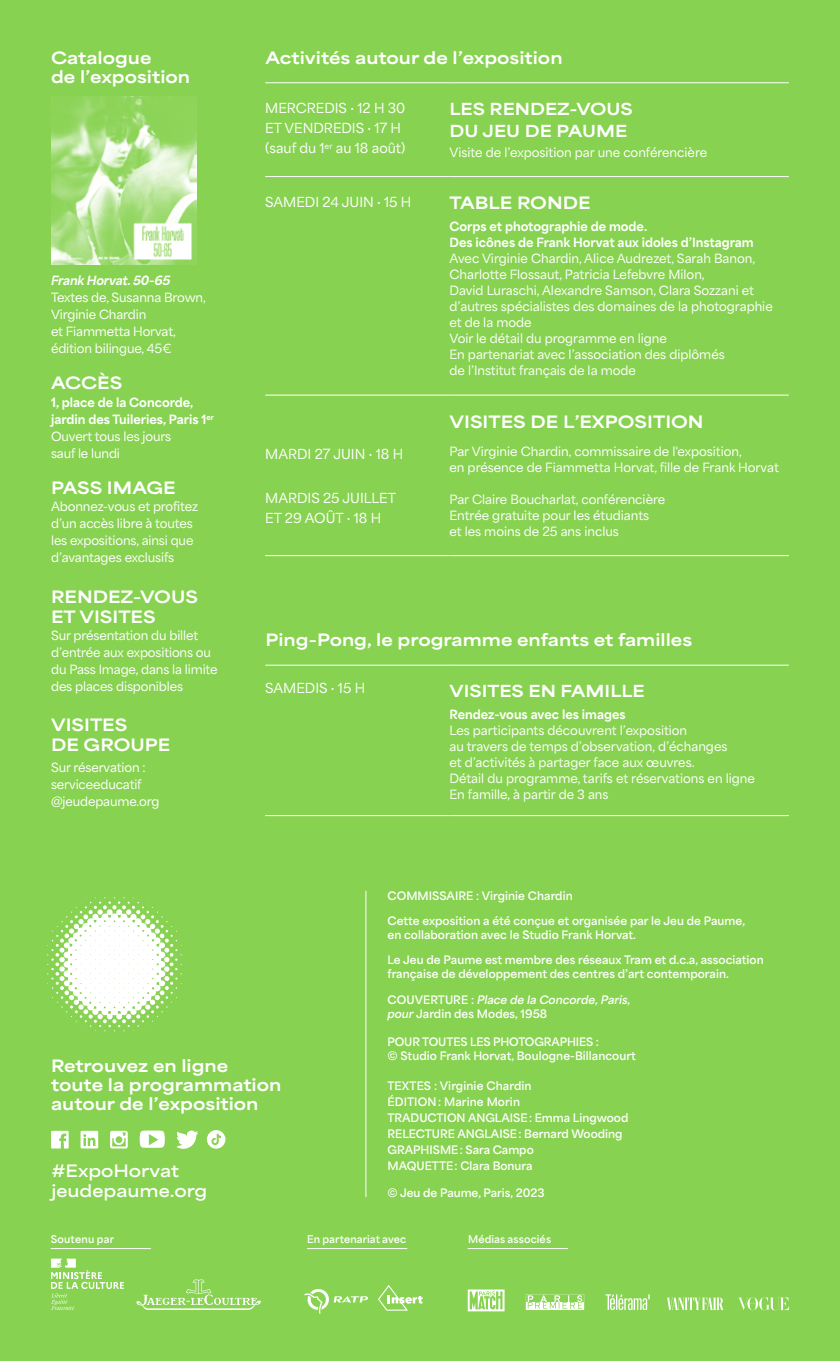
<style>
.page{position:relative;width:840px;height:1361px;background:#fff}
.page>*{position:absolute;margin:0;border:0;box-sizing:border-box;transform-origin:0 0}
.t1{font:900 expanded 16px/19.2px "Area";color:#fff}
.t2{font:800 expanded 16px/20px "Area";color:#fff}
.t3{font:900 expanded 15.6px/21.6px "Area";color:#fff}
.t4{font:13px/20px "Area Semibold Inktrap";color:#fff}
.t5{font:12px/16px "Area Semibold Inktrap";color:#fff}
.t6{font:12px/17px "Area Black Inktrap";color:#fff}
.t7{font:italic 12px "Area Black Inktrap";letter-spacing:-.01em;color:#fff}
.t8{font:11px/16px "Area Extrabold Inktrap";letter-spacing:.005em;color:#fff}
.t9{font:10px "Area Extrabold Inktrap";letter-spacing:.015em;color:#fff}
.s1{font-style:italic}
</style>
<div class="page">
<div style="left:0;top:0;width:839px;height:1361px;background:#87d250"></div>
<svg style="left:207px;top:1130px;width:18px;height:18px"></svg>
<svg style="left:110px;top:1131px;width:18px;height:17px"></svg>
<svg style="left:177px;top:1130px;width:21px;height:18px"></svg>
<svg style="left:51px;top:1131px;width:18px;height:17px"></svg>
<svg style="left:80px;top:1131px;width:18px;height:17px"></svg>
<svg style="left:139px;top:1130px;width:26px;height:18px"></svg>
<svg style="left:47px;top:897px;width:135px;height:135px"></svg>
<hr style="left:307px;top:1248px;width:100px;height:1px;background:#fff">
<hr style="left:51px;top:1248px;width:100px;height:1px;background:#fff">
<hr style="left:467px;top:1248px;width:100px;height:1px;background:#fff">
<svg style="left:136px;top:1279px;width:125px;height:31px"></svg>
<svg style="left:51px;top:1258px;width:73px;height:52px"></svg>
<svg style="left:304px;top:1289px;width:64px;height:24px"></svg>
<svg style="left:605px;top:1294px;width:44px;height:16px"></svg>
<svg style="left:467px;top:1289px;width:37px;height:22px"></svg>
<svg style="left:667px;top:1297px;width:56px;height:13px"></svg>
<svg style="left:525px;top:1294px;width:59px;height:16px"></svg>
<svg style="left:378px;top:1285px;width:44px;height:25px"></svg>
<svg style="left:738px;top:1297px;width:50px;height:13px"></svg>
<hr style="left:365px;top:891px;width:1px;height:306px;background:#fff">
<img style="left:51px;top:96px;width:145px;height:169px">
<hr style="left:265px;top:82px;width:184px;height:1px;background:#fff">
<hr style="left:449px;top:82px;width:339px;height:1px;background:#fff">
<hr style="left:265px;top:176px;width:184px;height:1px;background:#fff">
<hr style="left:449px;top:176px;width:339px;height:1px;background:#fff">
<hr style="left:265px;top:395px;width:184px;height:1px;background:#fff">
<hr style="left:449px;top:395px;width:339px;height:1px;background:#fff">
<hr style="left:265px;top:555px;width:184px;height:1px;background:#fff">
<hr style="left:449px;top:555px;width:339px;height:1px;background:#fff">
<hr style="left:265px;top:664px;width:184px;height:1px;background:#fff">
<hr style="left:449px;top:664px;width:339px;height:1px;background:#fff">
<hr style="left:265px;top:815px;width:184px;height:1px;background:#fff">
<hr style="left:449px;top:815px;width:339px;height:1px;background:#fff">
<h1 class="t1" style="left:51px;top:48px;width:140px">Catalogue<br>de l’exposition</h1>
<p class="t7" style="left:51px;top:273px;width:121px">Frank Horvat. 50-65</p>
<p class="t5" style="left:51px;top:288px;width:156px;line-height:17px">Textes de, Susanna Brown,<br>Virginie Chardin<br>et Fiammetta Horvat, édition bilingue, 45€</p>
<h1 class="t1" style="left:51px;top:373px;width:73px">ACCÈS</h1>
<p class="t6" style="left:51px;top:395px;width:164px">1, place de la Concorde, jardin des Tuileries, Paris 1<sup>er</sup></p>
<p class="t5" style="left:51px;top:428px;width:122px;line-height:17px">Ouvert tous les jours sauf le lundi</p>
<h1 class="t1" style="left:51px;top:478px;width:126px">PASS IMAGE</h1>
<p class="t5" style="left:51px;top:498px;width:148px;line-height:17px">Abonnez-vous et profitez d’un accès libre à toutes les expositions, ainsi que d’avantages exclusifs</p>
<h1 class="t1" style="left:51px;top:587px;width:148px;line-height:20px">RENDEZ-VOUS<br>ET VISITES</h1>
<p class="t5" style="left:51px;top:627px;width:168px;line-height:17px">Sur présentation du billet d’entrée aux expositions ou du Pass Image, dans la limite des places disponibles</p>
<h1 class="t1" style="left:51px;top:715px;width:121px;line-height:20px">VISITES<br>DE GROUPE</h1>
<p class="t5" style="left:51px;top:759px;width:110px;line-height:17px">Sur réservation : serviceeducatif @jeudepaume.org</p>
<h1 class="t1" style="left:265px;top:48px;width:298px">Activités autour de l’exposition</h1>
<p class="t4" style="left:265px;top:98px;width:141px">MERCREDIS · 12 H 30<br>ET VENDREDIS · 17 H (sauf du 1<sup>er</sup> au 18 août)</p>
<p class="t3" style="left:449px;top:98px;width:185px">LES RENDEZ-VOUS<br>DU JEU DE PAUME</p>
<p class="t5" style="left:449px;top:144px;width:259px">Visite de l’exposition par une conférencière</p>
<p class="t4" style="left:265px;top:192px;width:148px">SAMEDI 24 JUIN · 15 H</p>
<h1 class="t1" style="left:449px;top:193px;width:142px">TABLE RONDE</h1>
<p class="t6" style="left:449px;top:220px;width:305px;line-height:16px">Corps et photographie de mode.<br>Des icônes de Frank Horvat aux idoles d’Instagram</p>
<p class="t5" style="left:449px;top:251px;width:324px">Avec Virginie Chardin, Alice Audrezet, Sarah Banon, Charlotte Flossaut, Patricia Lefebvre Milon,<br>David Luraschi, Alexandre Samson, Clara Sozzani et d’autres spécialistes des domaines de la photographie et de la mode<br>Voir le détail du programme en ligne<br>En partenariat avec l’association des diplômés<br>de l’Institut français de la mode</p>
<p class="t4" style="left:265px;top:444px;width:139px">MARDI 27 JUIN · 18 H</p>
<p class="t4" style="left:265px;top:488px;width:132px">MARDIS 25 JUILLET<br>ET 29 AOÛT · 18 H</p>
<h1 class="t1" style="left:449px;top:412px;width:255px">VISITES DE L’EXPOSITION</h1>
<p class="t5" style="left:449px;top:443px;width:330px">Par Virginie Chardin, commissaire de l'exposition,<br>en présence de Fiammetta Horvat, fille de Frank Horvat</p>
<p class="t5" style="left:449px;top:491px;width:217px">Par Claire Boucharlat, conférencière<br>Entrée gratuite pour les étudiants<br>et les moins de 25 ans inclus</p>
<h1 class="t1" style="left:265px;top:630px;width:428px">Ping-Pong, le programme enfants et familles</h1>
<p class="t4" style="left:265px;top:677px;width:101px">SAMEDIS · 15 H</p>
<p class="t3" style="left:449px;top:680px;width:196px">VISITES EN FAMILLE</p>
<p class="t6" style="left:449px;top:706px;width:178px">Rendez-vous avec les images</p>
<p class="t5" style="left:449px;top:722px;width:307px">Les participants découvrent l’exposition<br>au travers de temps d’observation, d’échanges<br>et d’activités à partager face aux œuvres.<br>Détail du programme, tarifs et réservations en ligne En famille, à partir de 3 ans</p>
<h1 class="t1" style="left:51px;top:1055px;width:232px">Retrouvez en ligne toute la programmation autour de l’exposition</h1>
<h1 class="t2" style="left:51px;top:1162px;width:157px">#ExpoHorvat jeudepaume.org</h1>
<p class="t8" style="left:387px;top:887px;width:187px">COMMISSAIRE : Virginie Chardin</p>
<p class="t8" style="left:387px;top:914px;width:359px;line-height:14px">Cette exposition a été conçue et organisée par le Jeu de Paume, en collaboration avec le Studio Frank Horvat.</p>
<p class="t8" style="left:387px;top:953px;width:377px;line-height:14px">Le Jeu de Paume est membre des réseaux Tram et d.c.a, association française de développement des centres d’art contemporain.</p>
<p class="t8" style="left:387px;top:992px;width:244px;line-height:14px">COUVERTURE : <span class="s1">Place de la Concorde, Paris, pour</span> Jardin des Modes, 1958</p>
<p class="t8" style="left:387px;top:1034px;width:250px;line-height:14px">POUR TOUTES LES PHOTOGRAPHIES :<br>© Studio Frank Horvat, Boulogne-Billancourt</p>
<p class="t8" style="left:387px;top:1077px;width:242px">TEXTES : Virginie Chardin<br>ÉDITION : Marine Morin<br>TRADUCTION ANGLAISE : Emma Lingwood<br>RELECTURE ANGLAISE : Bernard Wooding<br>GRAPHISME : Sara Campo<br>MAQUETTE : Clara Bonura</p>
<p class="t8" style="left:387px;top:1185px;width:158px">© Jeu de Paume, Paris, 2023</p>
<p class="t9" style="left:51px;top:1233px;width:65px">Soutenu par</p>
<p class="t9" style="left:307px;top:1233px;width:100px">En partenariat avec</p>
<p class="t9" style="left:468px;top:1233px;width:85px">Médias associés</p>
</div>
